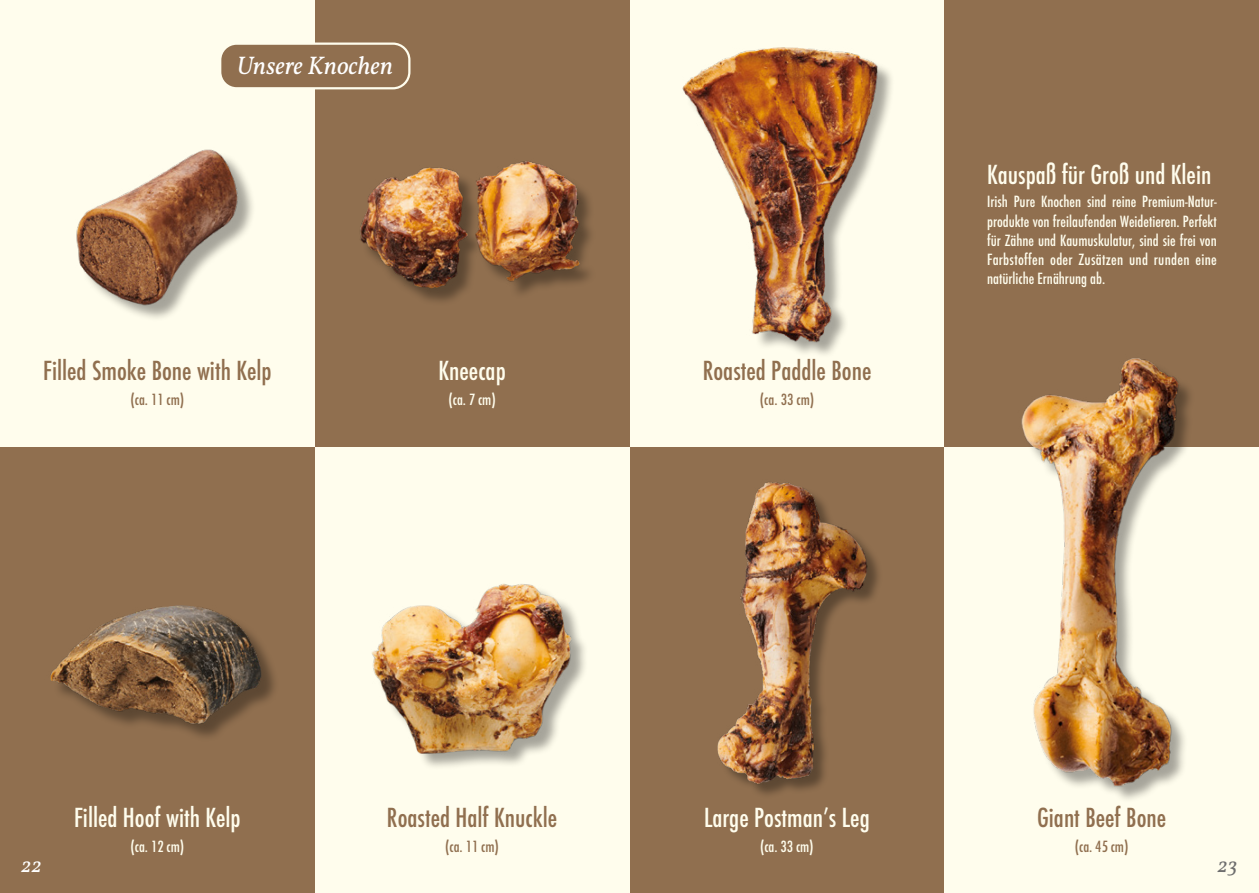
<style>
.page{position:relative;width:1259px;height:893px;background:#fff}
.page>*{position:absolute;margin:0;border:0;box-sizing:border-box;transform-origin:0 0}
.t1{font:500 condensed 28.8px "Futura T";color:#906f4f}
.t2{font:500 condensed 28.8px "Futura T";color:#fffded}
.t3{font:italic 25.5px "Vollkorn";color:#fff}
.t4{font:italic 21px "Vollkorn";color:#fff}
.t5{font:italic 21px "Vollkorn";color:#6e6e6e}
.t6{font:500 condensed 16.95px/19.2px "Futura T";color:#fffded;text-align:justify}
.t7{font:500 condensed 16.95px "Futura T";letter-spacing:-.005em;color:#906f4f}
</style>
<div class="page">
<div style="left:944px;top:446px;width:315px;height:447px;background:#fffded"></div>
<div style="left:629px;top:446px;width:315px;height:447px;background:#906f4f"></div>
<div style="left:944px;top:0;width:315px;height:446px;background:#906f4f"></div>
<div style="left:629px;top:0;width:315px;height:446px;background:#fffded"></div>
<div style="left:315px;top:446px;width:314px;height:447px;background:#fffded"></div>
<div style="left:315px;top:0;width:314px;height:446px;background:#906f4f"></div>
<div style="left:0;top:446px;width:315px;height:447px;background:#906f4f"></div>
<div style="left:0;top:0;width:315px;height:446px;background:#fffded"></div>
<img style="left:50px;top:605px;width:225px;height:132px">
<img style="left:372px;top:584px;width:213px;height:183px">
<img style="left:629px;top:450px;width:221px;height:365px">
<img style="left:850px;top:358px;width:409px;height:442px">
<img style="left:331px;top:86px;width:260px;height:216px">
<img style="left:629px;top:13px;width:341px;height:365px">
<img style="left:76px;top:149px;width:177px;height:169px">
<div style="left:220px;top:44px;width:189px;height:44px;background:#906f4f;border-radius:16px"></div>
<div style="left:219px;top:43px;width:191px;height:46px;border:2px solid #fffded;border-radius:16px"></div>
<h2 class="t3" style="left:237px;top:49px;width:158px">Unsere Knochen</h2>
<h1 class="t1" style="left:43px;top:354px;width:230px">Filled Smoke Bone with Kelp</h1>
<p class="t7" style="left:131px;top:389px;width:55px">(ca. 11 cm)</p>
<h1 class="t2" style="left:438px;top:354px;width:69px">Kneecap</h1>
<p class="t6" style="left:448px;top:389px;width:49px">(ca. 7 cm)</p>
<h1 class="t1" style="left:703px;top:354px;width:170px">Roasted Paddle Bone</h1>
<p class="t7" style="left:760px;top:389px;width:56px">(ca. 33 cm)</p>
<h1 class="t2" style="left:987px;top:158px;width:226px">Kauspaß für Groß und Klein</h1>
<p class="t6" style="left:987px;top:192px;width:231px">Irish Pure Knochen sind reine Premium-Natur&shy;produkte von freilaufenden Weidetieren. Perfekt für Zähne und Kaumuskulatur, sind sie frei von Farbstoffen oder Zusätzen und runden eine natürliche Ernährung ab.</p>
<h1 class="t2" style="left:74px;top:800px;width:168px">Filled Hoof with Kelp</h1>
<p class="t6" style="left:131px;top:836px;width:55px">(ca. 12 cm)</p>
<h1 class="t1" style="left:387px;top:800px;width:172px">Roasted Half Knuckle</h1>
<p class="t7" style="left:445px;top:836px;width:55px">(ca. 11 cm)</p>
<h1 class="t2" style="left:704px;top:800px;width:167px">Large Postman’s Leg</h1>
<p class="t6" style="left:760px;top:836px;width:55px">(ca. 33 cm)</p>
<h1 class="t1" style="left:1037px;top:800px;width:131px">Giant Beef Bone</h1>
<p class="t7" style="left:1074px;top:836px;width:55px">(ca. 45 cm)</p>
<p class="t4" style="left:21px;top:851px;width:22px">22</p>
<p class="t5" style="left:1217px;top:851px;width:22px">23</p>
</div>
